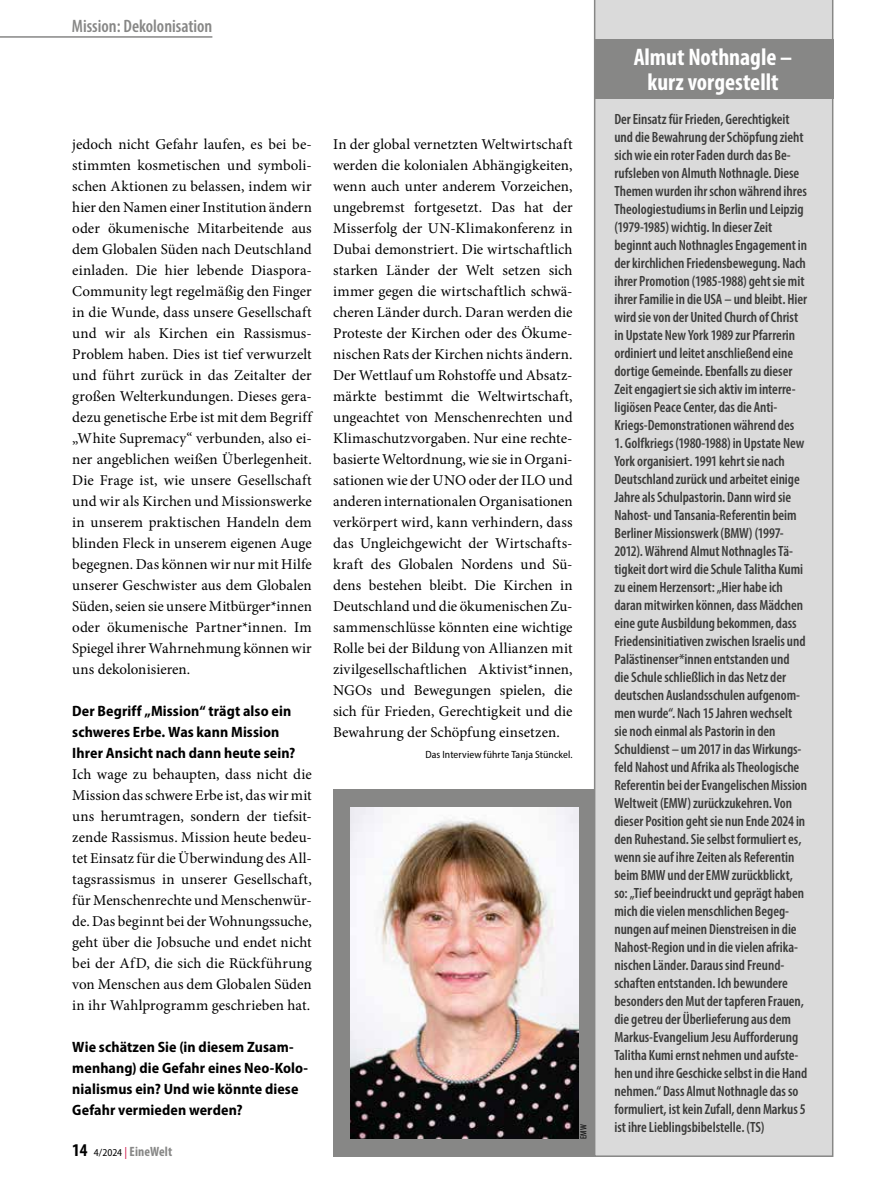
<style>
.page{position:relative;width:893px;height:1191px;background:#fff}
.page>*{position:absolute;margin:0;border:0;box-sizing:border-box;transform-origin:0 0}
.t1{font:700 condensed 24px/25.5px "Myriad Pro";color:#fff;text-align:center}
.t2{font:600 condensed 18px "Myriad Pro";color:#878786}
.t3{font:15px/21px "Minion Pro";color:#000;text-align:justify}
.t4{font:700 semi-condensed 15px/21px "Myriad Pro";letter-spacing:.005em;color:#000}
.t5{font:600 condensed 14.85px/18px "Myriad Pro";letter-spacing:-.005em;color:#3b3b3a}
.t6{font:700 condensed 13.5px "Myriad Pro";letter-spacing:.01em;color:#878786}
.t7{font:semi-condensed 10.5px "Myriad Pro";letter-spacing:.01em;color:#000}
.t8{font:condensed 9px "Myriad Pro";color:#000}
.s1{font-size:18px;color:#000}
.s2{font-weight:400;font-stretch:semi-condensed;font-size:10.5px;color:#000}
.s3{font-weight:400;font-stretch:semi-condensed;font-size:12px;color:#cf1447}
</style>
<div class="page">
<div style="left:333px;top:789px;width:359px;height:368px;background:#878786"></div>
<div style="left:594px;top:0;width:239px;height:1157px;background:#dadada"></div>
<img style="left:350px;top:807px;width:228px;height:331px">
<div style="left:594px;top:39px;width:239px;height:59px;background:#878786"></div>
<hr style="left:0;top:36px;width:212px;height:2px;background:#878786">
<p class="t2" style="left:72px;top:15px;width:142px">Mission: Dekolonisation</p>
<p class="t3" style="left:72px;top:133px;width:241px">jedoch nicht Gefahr laufen, es bei be&shy;stimmten kosmetischen und symboli&shy;schen Aktionen zu belassen, indem wir hier den Namen einer Institution ändern oder ökumenische Mitarbeitende aus dem Globalen Süden nach Deutschland einladen. Die hier lebende Diaspora-Community legt regelmäßig den Finger in die Wunde, dass unsere Gesellschaft und wir als Kirchen ein Rassismus-Problem haben. Dies ist tief verwurzelt und führt zurück in das Zeitalter der großen Welterkundungen. Dieses gera&shy;dezu genetische Erbe ist mit dem Begriff „White Supremacy“ verbunden, also ei&shy;ner angeblichen weißen Überlegenheit.<br>Die Frage ist, wie unsere Gesellschaft und wir als Kirchen und Missionswerke in unserem praktischen Handeln dem blinden Fleck in unserem eigenen Auge begegnen. Das können wir nur mit Hilfe unserer Geschwister aus dem Globalen Süden, seien sie unsere Mitbürger*innen oder ökumenische Partner*innen. Im Spiegel ihrer Wahrnehmung können wir uns dekolonisieren.</p>
<p class="t4" style="left:72px;top:700px;width:225px">Der Begriff „Mission“ trägt also ein schweres Erbe. Was kann Mission<br>Ihrer Ansicht nach dann heute sein?</p>
<p class="t3" style="left:72px;top:763px;width:241px">Ich wage zu behaupten, dass nicht die Mission das schwere Erbe ist, das wir mit uns herumtragen, sondern der tiefsit&shy;zende Rassismus. Mission heute bedeu&shy;tet Einsatz für die Überwindung des All&shy;tagsrassismus in unserer Gesellschaft, für Menschenrechte und Menschenwür&shy;de. Das beginnt bei der Wohnungssuche, geht über die Jobsuche und endet nicht bei der AfD, die sich die Rückführung von Menschen aus dem Globalen Süden in ihr Wahlprogramm geschrieben hat.</p>
<p class="t4" style="left:72px;top:1036px;width:237px">Wie schätzen Sie (in diesem Zusam&shy;menhang) die Gefahr eines Neo-Kolo&shy;nialismus ein? Und wie könnte diese Gefahr vermieden werden?</p>
<p class="t6" style="left:72px;top:1143px;width:102px"><span class="s1">14</span> <span class="s2">4/2024</span> <span class="s3">|</span> EineWelt</p>
<p class="t3" style="left:333px;top:133px;width:241px">In der global vernetzten Weltwirtschaft werden die kolonialen Abhängigkeiten, wenn auch unter anderem Vorzeichen, ungebremst fortgesetzt. Das hat der Misserfolg der UN-Klimakonferenz in Dubai demonstriert. Die wirtschaftlich starken Länder der Welt setzen sich immer gegen die wirtschaftlich schwä&shy;cheren Länder durch. Daran werden die Proteste der Kirchen oder des Ökume&shy;nischen Rats der Kirchen nichts ändern.<br>Der Wettlauf um Rohstoffe und Absatz&shy;märkte bestimmt die Weltwirtschaft, ungeachtet von Menschenrechten und Klimaschutzvorgaben. Nur eine rechte&shy;basierte Weltordnung, wie sie in Organi&shy;sationen wie der UNO oder der ILO und anderen internationalen Organisationen verkörpert wird, kann verhindern, dass das Ungleichgewicht der Wirtschafts&shy;kraft des Globalen Nordens und Sü&shy;dens bestehen bleibt. Die Kirchen in Deutschland und die ökumenischen Zu&shy;sammenschlüsse könnten eine wichtige Rolle bei der Bildung von Allianzen mit zivilgesellschaftlichen Aktivist*innen, NGOs und Bewegungen spielen, die sich für Frieden, Gerechtigkeit und die Bewahrung der Schöpfung einsetzen.</p>
<p class="t7" style="left:425px;top:748px;width:149px">Das Interview führte Tanja Stünckel.</p>
<p class="t8" style="left:578px;top:1138px;width:16px;rotate:-90deg">EMW</p>
<h1 class="t1" style="left:634px;top:44px;width:160px">Almut Nothnagle – kurz vorgestellt</h1>
<p class="t5" style="left:614px;top:110px;width:194px">Der Einsatz für Frieden, Gerechtigkeit und die Bewahrung der Schöpfung zieht sich wie ein roter Faden durch das Be&shy;rufsleben von Almuth Nothnagle. Diese Themen wurden ihr schon während ihres Theologiestudiums in Berlin und Leipzig (1979-1985) wichtig. In dieser Zeit beginnt auch Nothnagles Engagement in der kirchlichen Friedensbewegung. Nach ihrer Promotion (1985-1988) geht sie mit ihrer Familie in die USA – und bleibt. Hier wird sie von der United Church of Christ in Upstate New York 1989 zur Pfarrerin ordiniert und leitet anschließend eine dortige Gemeinde. Ebenfalls zu dieser Zeit engagiert sie sich aktiv im interre&shy;ligiösen Peace Center, das die Anti-Kriegs-Demonstrationen während des</p>
<p class="t5" style="left:614px;top:434px;width:194px">1. Golfkriegs (1980-1988) in Upstate New York organisiert. 1991 kehrt sie nach Deutschland zurück und arbeitet einige Jahre als Schulpastorin. Dann wird sie Nahost- und Tansania-Referentin beim Berliner Missionswerk (BMW) (1997- 2012). Während Almut Nothnagles Tä&shy;tigkeit dort wird die Schule Talitha Kumi zu einem Herzensort: „Hier habe ich daran mitwirken können, dass Mädchen eine gute Ausbildung bekommen, dass Friedensinitiativen zwischen Israelis und Palästinenser*innen entstanden und die Schule schließlich in das Netz der deutschen Auslandsschulen aufgenom&shy;men wurde“. Nach 15 Jahren wechselt sie noch einmal als Pastorin in den Schuldienst – um 2017 in das Wirkungs&shy;feld Nahost und Afrika als Theologische Referentin bei der Evangelischen Mission Weltweit (EMW) zurückzukehren. Von dieser Position geht sie nun Ende 2024 in den Ruhestand. Sie selbst formuliert es, wenn sie auf ihre Zeiten als Referentin beim BMW und der EMW zurückblickt, so: „Tief beeindruckt und geprägt haben mich die vielen menschlichen Begeg&shy;nungen auf meinen Dienstreisen in die Nahost-Region und in die vielen afrika&shy;nischen Länder. Daraus sind Freund&shy;schaften entstanden. Ich bewundere besonders den Mut der tapferen Frauen, die getreu der Überlieferung aus dem Markus-Evangelium Jesu Aufforderung Talitha Kumi ernst nehmen und aufste&shy;hen und ihre Geschicke selbst in die Hand nehmen.“ Dass Almut Nothnagle das so formuliert, ist kein Zufall, denn Markus 5 ist ihre Lieblingsbibelstelle. (TS)</p>
</div>
